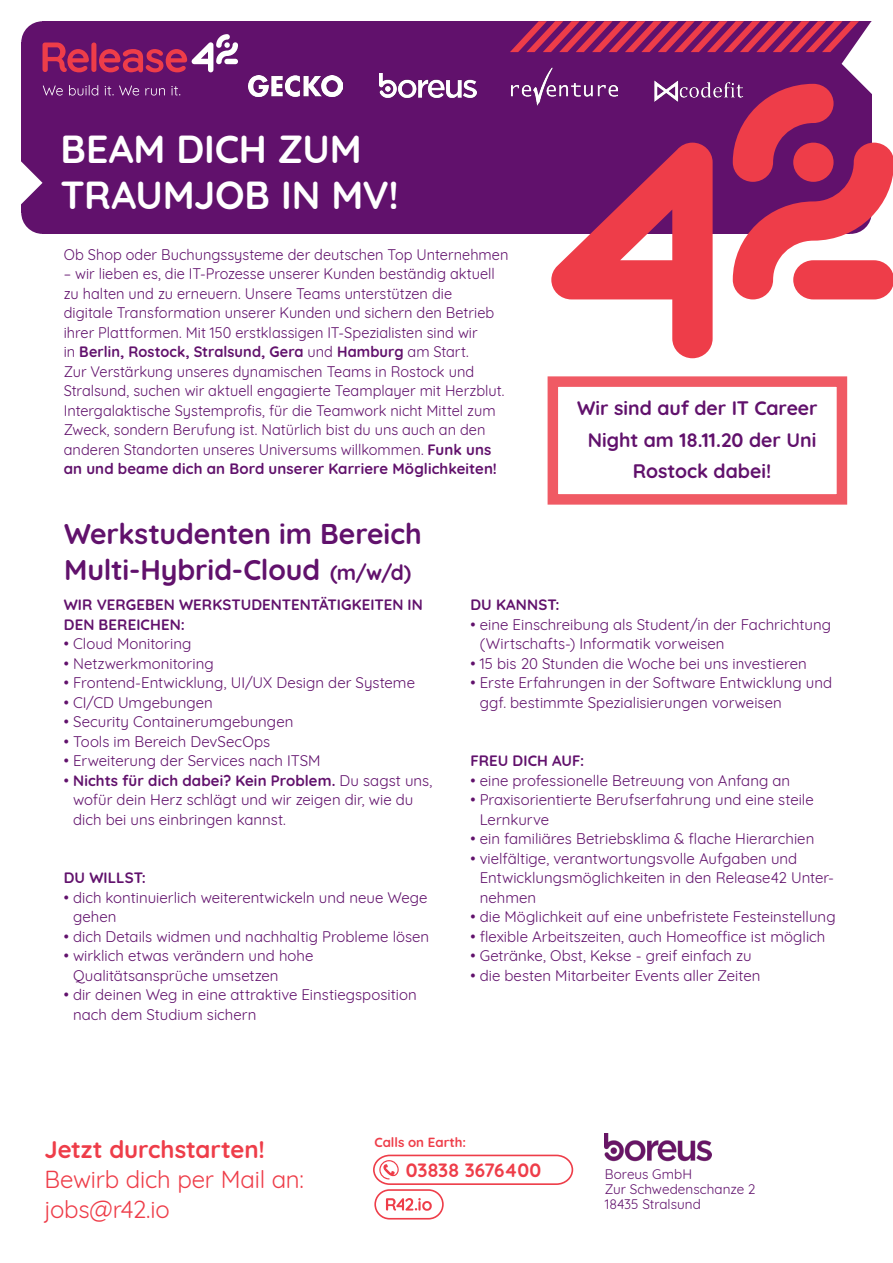
<style>
.page{position:relative;width:893px;height:1263px;background:#fff}
.page>*{position:absolute;margin:0;border:0;box-sizing:border-box;transform-origin:0 0}
.t1{font:700 39px "Quicksand";letter-spacing:-.005em;color:#fff}
.t2{font:700 28.5px "Quicksand";letter-spacing:-.005em;color:#61116c}
.t3{font:24px/30px "Quicksand";letter-spacing:-.01em;color:#ee3d49}
.t4{font:700 24px "Quicksand";letter-spacing:-.005em;color:#ee3d49}
.t5{font:700 19.5px/31.5px "Quicksand";color:#61116c;text-align:center}
.t6{font:700 19.2px "Quicksand";letter-spacing:-.015em;color:#ee3d49}
.Fließtext_Einzug{font:15px/19.5px "Quicksand";color:#61116c}
.t7{font:700 15px/19.5px "Quicksand";letter-spacing:.005em;color:#61116c}
.t8{font:13.5px/15px "Quicksand";letter-spacing:.005em;color:#61116c}
.t9{font:700 13.2px "Quicksand";color:#ee3d49}
.s1{font-weight:700}
.s2{font-size:21px}
</style>
<div class="page">
<div style="left:21px;top:21px;width:43px;height:43px;background:#61116c;border-radius:50%"></div>
<div style="left:21px;top:191px;width:43px;height:43px;background:#61116c;border-radius:50%"></div>
<div style="left:43px;top:21px;width:807px;height:213px;background:#61116c"></div>
<svg style="left:43px;top:34px;width:195px;height:38px"></svg>
<svg style="left:43px;top:85px;width:137px;height:11px"></svg>
<svg style="left:510px;top:21px;width:362px;height:85px"></svg>
<svg style="left:21px;top:149px;width:22px;height:68px"></svg>
<svg style="left:551px;top:84px;width:342px;height:274px"></svg>
<svg style="left:373px;top:1154px;width:201px;height:31px"></svg>
<div style="left:374px;top:1189px;width:70px;height:30px;border:2px solid #ee3d49;border-radius:14px"></div>
<svg style="left:386px;top:1198px;width:46px;height:13px"></svg>
<div style="left:548px;top:376px;width:299px;height:129px;border:10px solid #ee3d49"></div>
<img style="left:379px;top:73px;width:97px;height:25px">
<img style="left:249px;top:75px;width:93px;height:22px">
<img style="left:511px;top:68px;width:106px;height:37px">
<img style="left:645px;top:53px;width:105px;height:75px">
<img style="left:605px;top:1133px;width:106px;height:28px">
<h1 class="t1" style="left:61px;top:117px;width:303px">BEAM DICH ZUM</h1>
<h1 class="t1" style="left:61px;top:163px;width:340px">TRAUMJOB IN MV!</h1>
<p class="Fließtext_Einzug" style="left:64px;top:243px;width:446px">Ob Shop oder Buchungssysteme der deutschen Top Unternehmen</p>
<p class="Fließtext_Einzug" style="left:64px;top:262px;width:442px">– wir lieben es, die IT-Prozesse unserer Kunden beständig aktuell zu halten und zu erneuern. Unsere Teams unterstützen die digitale Transformation unserer Kunden und sichern den Betrieb ihrer Plattformen. Mit 150 erstklassigen IT-Spezialisten sind wir<br>in <span class="s1">Berlin, Rostock, Stralsund, Gera</span> und <span class="s1">Hamburg</span> am Start.<br>Zur Verstärkung unseres dynamischen Teams in Rostock und Stralsund, suchen wir aktuell engagierte Teamplayer mit Herzblut.<br>Intergalaktische Systemprofis, für die Teamwork nicht Mittel zum Zweck, sondern Berufung ist. Natürlich bist du uns auch an den anderen Standorten unseres Universums willkommen. <span class="s1">Funk uns an und beame dich an Bord unserer Karriere Möglichkeiten!</span></p>
<h3 class="t5" style="left:577px;top:391px;width:242px">Wir sind auf der IT Career<br>Night am 18.11.20 der Uni<br>Rostock dabei!</h3>
<p class="t2" style="left:64px;top:510px;width:359px">Werkstudenten im Bereich</p>
<p class="t2" style="left:64px;top:546px;width:349px">Multi-Hybrid-Cloud <span class="s2">(m/w/d)</span></p>
<p class="t7" style="left:64px;top:594px;width:361px">WIR VERGEBEN WERKSTUDENTENTÄTIGKEITEN IN<br>DEN BEREICHEN:</p>
<p class="Fließtext_Einzug" style="left:64px;top:633px;width:129px">• Cloud Monitoring</p>
<p class="Fließtext_Einzug" style="left:64px;top:652px;width:151px">• Netzwerkmonitoring</p>
<p class="Fließtext_Einzug" style="left:64px;top:672px;width:353px">• Frontend-Entwicklung, UI/UX Design der Systeme</p>
<p class="Fließtext_Einzug" style="left:64px;top:691px;width:151px">• CI/CD Umgebungen</p>
<p class="Fließtext_Einzug" style="left:64px;top:711px;width:231px">• Security Containerumgebungen</p>
<p class="Fließtext_Einzug" style="left:64px;top:730px;width:208px">• Tools im Bereich DevSecOps</p>
<p class="Fließtext_Einzug" style="left:64px;top:750px;width:258px">• Erweiterung der Services nach ITSM</p>
<p class="Fließtext_Einzug" style="left:73px;top:769px;width:361px;text-indent:-9px">• <span class="s1">Nichts für dich dabei? Kein Problem.</span> Du sagst uns, wofür dein Herz schlägt und wir zeigen dir, wie du dich bei uns einbringen kannst.</p>
<p class="t7" style="left:64px;top:867px;width:84px">DU WILLST:</p>
<p class="Fließtext_Einzug" style="left:73px;top:886px;width:356px;text-indent:-9px">• dich kontinuierlich weiterentwickeln und neue Wege gehen</p>
<p class="Fließtext_Einzug" style="left:64px;top:925px;width:367px">• dich Details widmen und nachhaltig Probleme lösen</p>
<p class="Fließtext_Einzug" style="left:73px;top:945px;width:242px;text-indent:-9px">• wirklich etwas verändern und hohe<br>Qualitätsansprüche umsetzen</p>
<p class="Fließtext_Einzug" style="left:73px;top:984px;width:345px;text-indent:-9px">• dir deinen Weg in eine attraktive Einstiegsposition nach dem Studium sichern</p>
<p class="t7" style="left:470px;top:594px;width:91px">DU KANNST:</p>
<p class="Fließtext_Einzug" style="left:480px;top:613px;width:353px;text-indent:-9px">• eine Einschreibung als Student/in der Fachrichtung (Wirtschafts-) Informatik vorweisen</p>
<p class="Fließtext_Einzug" style="left:470px;top:652px;width:338px">• 15 bis 20 Stunden die Woche bei uns investieren</p>
<p class="Fließtext_Einzug" style="left:480px;top:672px;width:354px;text-indent:-9px">• Erste Erfahrungen in der Software Entwicklung und ggf. bestimmte Spezialisierungen vorweisen</p>
<p class="t7" style="left:470px;top:750px;width:115px">FREU DICH AUF:</p>
<p class="Fließtext_Einzug" style="left:470px;top:769px;width:321px">• eine professionelle Betreuung von Anfang an</p>
<p class="Fließtext_Einzug" style="left:480px;top:789px;width:335px;text-indent:-9px">• Praxisorientierte Berufserfahrung und eine steile<br>Lernkurve</p>
<p class="Fließtext_Einzug" style="left:470px;top:828px;width:345px">• ein familiäres Betriebsklima &amp; flache Hierarchien</p>
<p class="Fließtext_Einzug" style="left:480px;top:847px;width:356px;text-indent:-9px">• vielfältige, verantwortungsvolle Aufgaben und<br>Entwicklungsmöglichkeiten in den Release42 Unter&shy;nehmen</p>
<p class="Fließtext_Einzug" style="left:470px;top:906px;width:367px">• die Möglichkeit auf eine unbefristete Festeinstellung</p>
<p class="Fließtext_Einzug" style="left:470px;top:925px;width:356px">• flexible Arbeitszeiten, auch Homeoffice ist möglich</p>
<p class="Fließtext_Einzug" style="left:470px;top:945px;width:283px">• Getränke, Obst, Kekse - greif einfach zu</p>
<p class="Fließtext_Einzug" style="left:470px;top:964px;width:291px">• die besten Mitarbeiter Events aller Zeiten</p>
<h3 class="t4" style="left:45px;top:1130px;width:222px">Jetzt durchstarten!</h3>
<h3 class="t3" style="left:45px;top:1162px;width:261px">Bewirb dich per Mail an: jobs@r42.io</h3>
<p class="t9" style="left:374px;top:1132px;width:93px">Calls on Earth:</p>
<p class="t6" style="left:406px;top:1154px;width:137px">03838 3676400</p>
<p class="t8" style="left:605px;top:1165px;width:152px">Boreus GmbH<br>Zur Schwedenschanze 2<br>18435 Stralsund</p>
</div>
